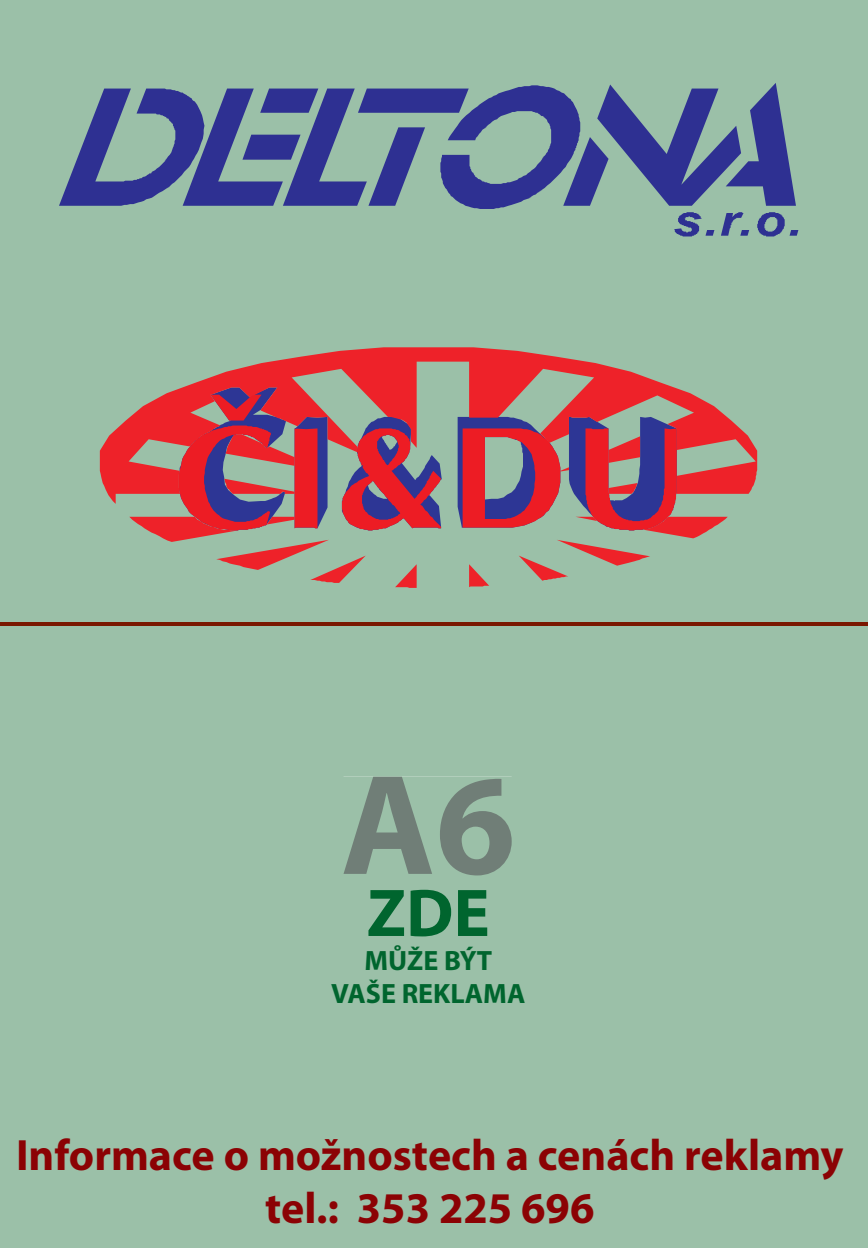
<style>
.page{position:relative;width:868px;height:1248px;background:#fff}
.page>*{position:absolute;margin:0;border:0;box-sizing:border-box;transform-origin:0 0}
.t1{font:700 68px "Myriad Pro";color:#00652e}
.t2{font:700 44px/52.8px "Myriad Pro";color:#8b0204;text-align:center}
.t3{font:700 28px/33.6px "Myriad Pro";color:#00652e;text-align:center}
</style>
<div class="page">
<div style="left:1px;top:0;width:866px;height:1247px;background:#9bc0a8"></div>
<hr style="left:1px;top:622px;width:866px;height:3px;background:#7a1700">
<div style="left:343px;top:776px;width:168px;height:99px;background:#9bc0a8"></div>
<svg style="left:59px;top:83px;width:739px;height:153px;fill:#9bc0a8"></svg>
<svg style="left:179px;top:504px;width:497px;height:26px"></svg>
<svg style="left:100px;top:347px;width:657px;height:157px"></svg>
<svg style="left:225px;top:434px;width:69px;height:32px"></svg>
<svg style="left:224px;top:478px;width:70px;height:16px"></svg>
<svg style="left:608px;top:436px;width:32px;height:27px"></svg>
<svg style="left:608px;top:483px;width:29px;height:11px"></svg>
<svg style="left:129px;top:516px;width:236px;height:67px"></svg>
<svg style="left:518px;top:516px;width:209px;height:64px"></svg>
<svg style="left:395px;top:564px;width:21px;height:24px"></svg>
<svg style="left:469px;top:564px;width:20px;height:23px"></svg>
<svg style="left:560px;top:467px;width:9px;height:4px"></svg>
<h1 class="t1" style="left:341px;top:887px;width:176px"><sup>A6</sup>ZDE</h1>
<p class="t3" style="left:331px;top:945px;width:196px">MŮŽE BÝT<br>VAŠE REKLAMA</p>
<p class="t2" style="left:16px;top:1132px;width:828px">Informace o možnostech a cenách reklamy tel.: 353 225 696</p>
</div>
